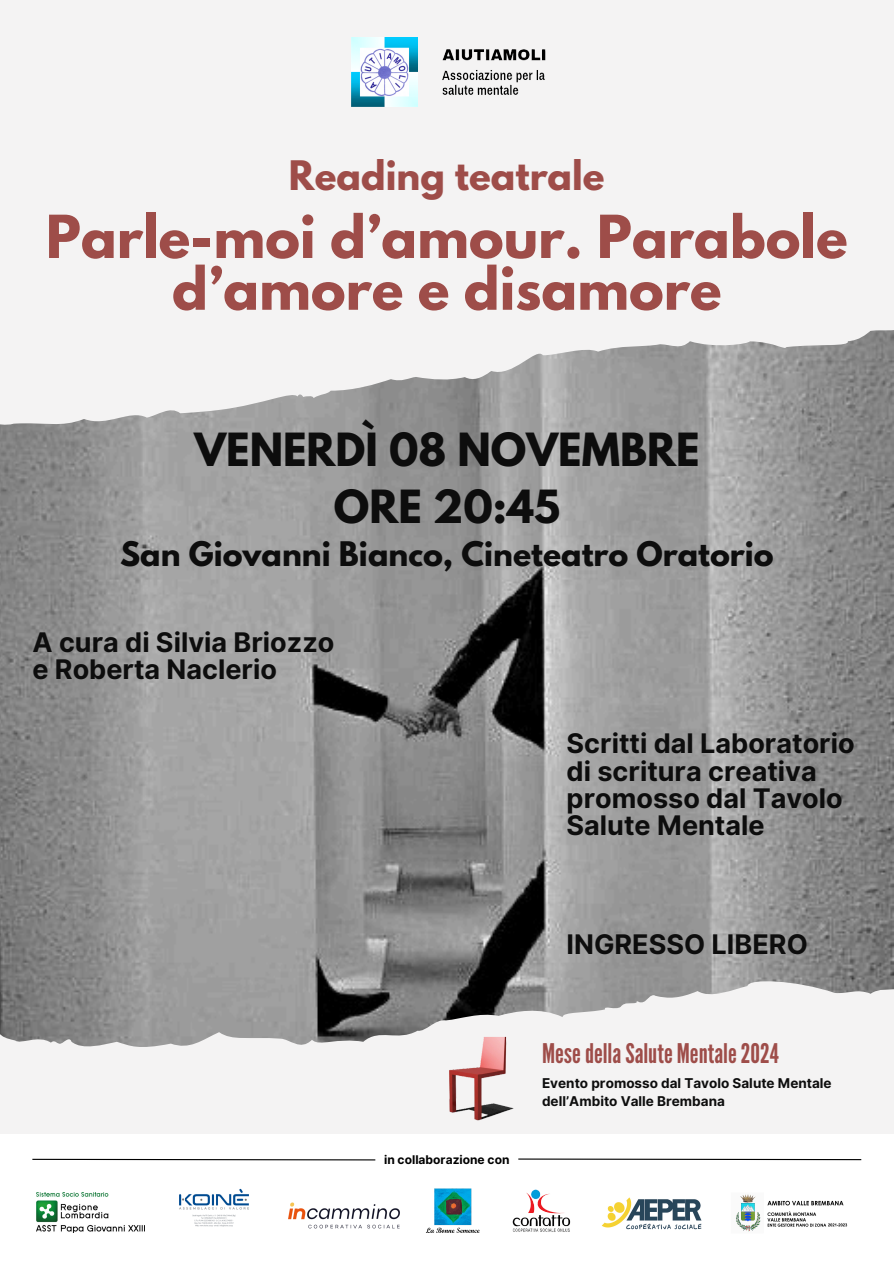
<style>
.page{position:relative;width:894px;height:1264px;background:#fff}
.page>*{position:absolute;margin:0;border:0;box-sizing:border-box;transform-origin:0 0}
.t1{font:700 52.5px/51.8px "League Spartan";color:#9e4d49;text-align:center}
.t2{font:700 40.5px/56.2px "League Spartan";color:#0d0d0d;text-align:center}
.t3{font:700 36px "League Spartan";color:#9e4d49}
.t4{font:700 30px "League Spartan";color:#0d0d0d}
.t5{font:700 27px/27px "Inter";color:#0d0d0d}
.t6{font:27px "League Gothic";color:#9e4d49}
.t7{font:700 13.5px/18px "Inter";color:#0d0d0d}
.t8{font:700 12px "Inter";color:#000}
</style>
<div class="page">
<div style="left:0;top:0;width:893px;height:1263px;background:#f4f3f3"></div>
<div style="left:0;top:1133px;width:893px;height:130px;background:#fff"></div>
<img style="left:736px;top:1194px;width:112px;height:38px">
<img style="left:602px;top:1197px;width:100px;height:33px">
<img style="left:288px;top:1202px;width:112px;height:27px">
<img style="left:426px;top:1188px;width:54px;height:45px">
<img style="left:442px;top:49px;width:104px;height:46px">
<img style="left:179px;top:1188px;width:70px;height:39px">
<img style="left:37px;top:1192px;width:108px;height:40px">
<img style="left:512px;top:1189px;width:59px;height:43px">
<img style="left:0;top:330px;width:893px;height:717px">
<img style="left:432px;top:1028px;width:93px;height:93px">
<svg style="left:518px;top:1158px;width:344px;height:2px"></svg>
<svg style="left:32px;top:1158px;width:344px;height:2px"></svg>
<img style="left:351px;top:38px;width:67px;height:69px">
<p class="t3" style="left:289px;top:157px;width:317px">Reading teatrale</p>
<p class="t1" style="left:46px;top:218px;width:803px">Parle-moi d’amour. Parabole d’amore e disamore</p>
<p class="t2" style="left:194px;top:427px;width:506px">VENERDÌ 08 NOVEMBRE<br>ORE 20:45</p>
<p class="t4" style="left:120px;top:539px;width:655px">San Giovanni Bianco, Cineteatro Oratorio</p>
<p class="t5" style="left:33px;top:628px;width:303px">A cura di Silvia Briozzo e Roberta Naclerio</p>
<p class="t5" style="left:566px;top:730px;width:289px">Scritti dal Laboratorio di scritura creativa promosso dal Tavolo<br>Salute Mentale</p>
<p class="t5" style="left:566px;top:930px;width:243px">INGRESSO LIBERO</p>
<h5 class="t8" style="left:384px;top:1152px;width:127px">in collaborazione con</h5>
<p class="t6" style="left:542px;top:1037px;width:238px">MesedellaSalute Mentale2024</p>
<p class="t7" style="left:542px;top:1073px;width:291px">Evento promosso dal Tavolo Salute Mentale dell’Ambito Valle Brembana</p>
</div>
